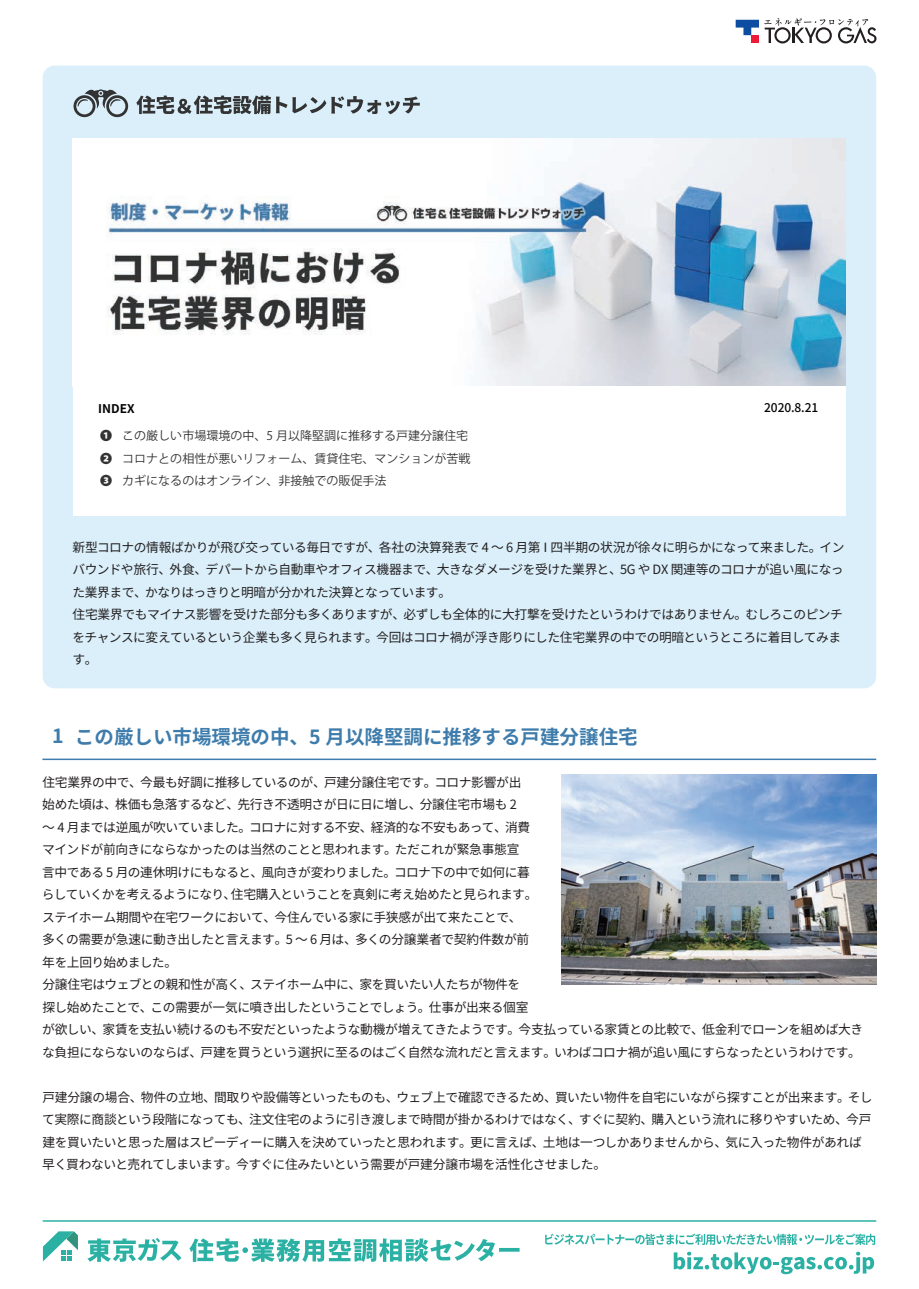
<style>
.page{position:relative;width:919px;height:1289px;background:#fff}
.page>*{position:absolute;margin:0;border:0;box-sizing:border-box;transform-origin:0 0}
.t1{font:700 19.5px "Gen Shin Gothic";color:#3e7cac}
.t2{font:12.75px/22.5px "Gen Shin Gothic";letter-spacing:-.035em;color:#231f20}
.t3{font:12px/22.5px "Koz Go Pr 6 N";color:#333334}
.t4{font:500 12px "Gen Shin Gothic";letter-spacing:-.01em;color:#060303}
.t5{font:700 12px "Gen Shin Gothic";color:#030303}
.t6{font:800 12px/22.5px "Koz Go Pr 6 N";color:#333334;text-align:justify}
</style>
<div class="page">
<div style="left:43px;top:66px;width:833px;height:622px;background:#daeffa;border-radius:12px"></div>
<img style="left:72px;top:139px;width:773px;height:247px">
<div style="left:73px;top:386px;width:772px;height:129px;background:#fff"></div>
<hr style="left:42px;top:758px;width:834px;height:2px;background:#3e7cac">
<img style="left:561px;top:774px;width:315px;height:210px">
<svg style="left:673px;top:1251px;width:201px;height:23px"></svg>
<hr style="left:43px;top:1220px;width:833px;height:1px;background:#2ab1a4">
<svg style="left:87px;top:1238px;width:94px;height:23px"></svg>
<svg style="left:189px;top:1238px;width:330px;height:23px"></svg>
<svg style="left:43px;top:1231px;width:35px;height:30px"></svg>
<svg style="left:545px;top:1233px;width:330px;height:11px"></svg>
<svg style="left:136px;top:95px;width:284px;height:19px"></svg>
<svg style="left:73px;top:89px;width:55px;height:28px"></svg>
<svg style="left:735px;top:18px;width:141px;height:25px"></svg>
<div style="left:751px;top:35px;width:8px;height:8px;background:#ed1a3a"></div>
<p class="t5" style="left:98px;top:399px;width:38px">INDEX</p>
<p class="t4" style="left:764px;top:398px;width:55px">2020.8.21</p>
<p class="t6" style="left:100px;top:425px;width:13px">❶<br>❷<br>❸</p>
<p class="t3" style="left:122px;top:425px;width:349px">この厳しい市場環境の中、5 月以降堅調に推移する戸建分譲住宅コロナとの相性が悪いリフォーム、賃貸住宅、マンションが苦戦カギになるのはオンライン、非接触での販促手法</p>
<p class="t2" style="left:72px;top:536px;width:773px">新型コロナの情報ばかりが飛び交っている毎日ですが、各社の決算発表で 4 ～ 6 月第Ⅰ四半期の状況が徐々に明らかになって来ました。インバウンドや旅行、外食、デパートから自動車やオフィス機器まで、大きなダメージを受けた業界と、5G や DX 関連等のコロナが追い風になった業界まで、かなりはっきりと明暗が分かれた決算となっています。<br>住宅業界でもマイナス影響を受けた部分も多くありますが、必ずしも全体的に大打撃を受けたというわけではありません。むしろこのピンチをチャンスに変えているという企業も多く見られます。今回はコロナ禍が浮き彫りにした住宅業界の中での明暗というところに着目してみます。</p>
<h1 class="t1" style="left:52px;top:721px;width:587px">1 この厳しい市場環境の中、5 月以降堅調に推移する戸建分譲住宅</h1>
<p class="t2" style="left:42px;top:770px;width:822px">住宅業界の中で、今最も好調に推移しているのが、戸建分譲住宅です。コロナ影響が出<br>始めた頃は、株価も急落するなど、先行き不透明さが日に日に増し、分譲住宅市場も 2<br>～ 4 月までは逆風が吹いていました。コロナに対する不安、経済的な不安もあって、消費<br>マインドが前向きにならなかったのは当然のことと思われます。ただこれが緊急事態宣<br>言中である 5 月の連休明けにもなると、風向きが変わりました。コロナ下の中で如何に暮<br>らしていくかを考えるようになり、住宅購入ということを真剣に考え始めたと見られます。<br>ステイホーム期間や在宅ワークにおいて、今住んでいる家に手狭感が出て来たことで、<br>多くの需要が急速に動き出したと言えます。5 ～ 6 月は、多くの分譲業者で契約件数が前<br>年を上回り始めました。<br>分譲住宅はウェブとの親和性が高く、ステイホーム中に、家を買いたい人たちが物件を<br>探し始めたことで、この需要が一気に噴き出したということでしょう。仕事が出来る個室<br>が欲しい、家賃を支払い続けるのも不安だといったような動機が増えてきたようです。今支払っている家賃との比較で、低金利でローンを組めば大きな負担にならないのならば、戸建を買うという選択に至るのはごく自然な流れだと言えます。いわばコロナ禍が追い風にすらなったというわけです。</p>
<p class="t2" style="left:42px;top:1085px;width:831px">戸建分譲の場合、物件の立地、間取りや設備等といったものも、ウェブ上で確認できるため、買いたい物件を自宅にいながら探すことが出来ます。そして実際に商談という段階になっても、注文住宅のように引き渡しまで時間が掛かるわけではなく、すぐに契約、購入という流れに移りやすいため、今戸建を買いたいと思った層はスピーディーに購入を決めていったと思われます。更に言えば、土地は一つしかありませんから、気に入った物件があれば早く買わないと売れてしまいます。今すぐに住みたいという需要が戸建分譲市場を活性化させました。</p>
</div>
